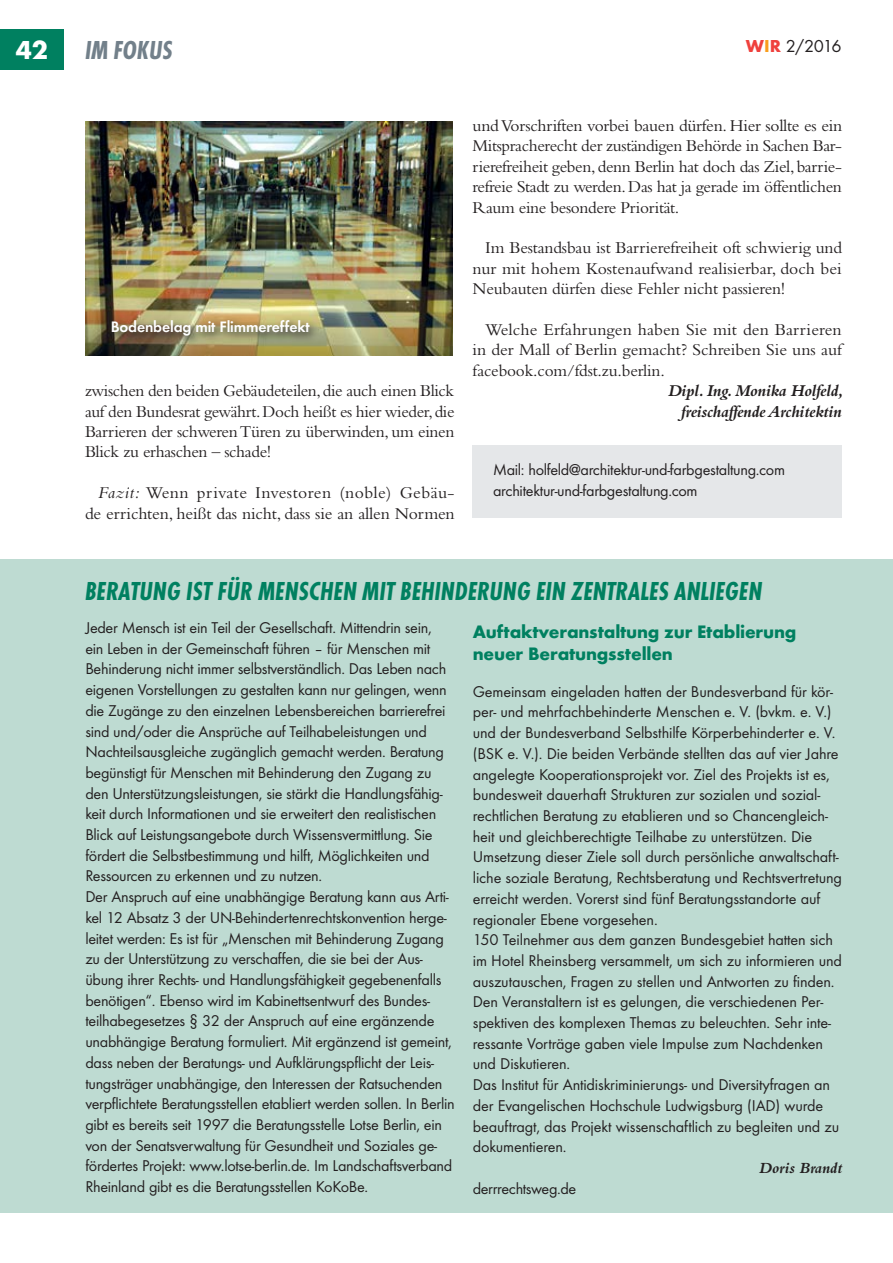
<style>
.page{position:relative;width:893px;height:1263px;background:#fff}
.page>*{position:absolute;margin:0;border:0;box-sizing:border-box;transform-origin:0 0}
.t1{font:italic 700 condensed 27px "Futura T";color:#008060}
.t2{font:italic 700 condensed 27px "Futura T";color:#72808a}
.t3{font:700 27px "Futura T";color:#fff}
.t4{font:700 18.75px/22.2px "Futura T";letter-spacing:-.01em;color:#008060}
.t5{font:18px "Futura T";color:#231f20}
.t6{font:17.25px/20.4px "Bembo";letter-spacing:-.01em;color:#231f20;text-align:justify}
.t7{font:italic 700 17.25px/20.4px "Bembo";letter-spacing:-.02em;color:#231f20;text-align:right}
.t8{font:16.2px/20.7px "Futura T";letter-spacing:-.02em;color:#231f20}
.t9{font:italic 700 16.2px "Bembo";letter-spacing:-.01em;color:#231f20}
.t10{font:600 15.75px "Futura T";letter-spacing:-.01em;color:#fff}
.s1{font-weight:700;color:#ef413d}
.s2{font-weight:700;color:#f99d1c}
.s3{font-style:italic}
</style>
<div class="page">
<div style="left:0;top:30px;width:64px;height:40px;background:#008060"></div>
<div style="left:0;top:559px;width:893px;height:654px;background:#bedbd2"></div>
<img style="left:85px;top:121px;width:368px;height:234px">
<img style="left:107px;top:315px;width:213px;height:32px">
<div style="left:472px;top:445px;width:370px;height:73px;background:#e5e7e9"></div>
<h1 class="t3" style="left:16px;top:34px;width:34px">42</h1>
<h1 class="t2" style="left:85px;top:35px;width:89px">IM FOKUS</h1>
<p class="t5" style="left:746px;top:36px;width:97px"><span class="s1">W</span><span class="s2">I</span><span class="s1">R</span> 2/2016</p>
<p class="t10" style="left:111px;top:318px;width:200px">Bodenbelag mit Flimmereffekt</p>
<p class="t6" style="left:85px;top:380px;width:371px">zwischen den beiden Gebäudeteilen, die auch einen Blick auf den Bundesrat gewährt.Doch heißt es hier wieder,die Barrieren der schweren Türen zu überwinden, um einen Blick zu erhaschen – schade!</p>
<p class="t6" style="left:85px;top:482px;width:371px;text-align:right"><span class="s3">Fazit:</span> Wenn private Investoren (noble) Gebäu&shy;de errichten, heißt das nicht, dass sie an allen Normen</p>
<p class="t6" style="left:472px;top:115px;width:371px">undVorschriften vorbei bauen dürfen. Hier sollte es ein Mitspracherecht der zuständigen Behörde in Sachen Bar&shy;rierefreiheit geben, denn Berlin hat doch das Ziel, barrie&shy;refreie Stadt zu werden. Das hat ja gerade im öffentlichen Raum eine besondere Priorität.</p>
<p class="t6" style="left:472px;top:237px;width:371px;text-indent:13px">Im Bestandsbau ist Barrierefreiheit oft schwierig und nur mit hohem Kostenaufwand realisierbar, doch bei Neubauten dürfen diese Fehler nicht passieren!</p>
<p class="t6" style="left:472px;top:319px;width:371px;text-indent:13px">Welche Erfahrungen haben Sie mit den Barrieren in der Mall of Berlin gemacht?￼￼￼ Schreiben Sie uns auf facebook.com/fdst.zu.berlin.</p>
<p class="t7" style="left:668px;top:380px;width:177px">Dipl. Ing. Monika Holfeld, freischaffende Architektin</p>
<p class="t8" style="left:493px;top:459px;width:294px">Mail: holfeld@architektur-und-farbgestaltung.com architektur-und-farbgestaltung.com</p>
<p class="t1" style="left:85px;top:575px;width:679px">BERATUNG IST FÜR MENSCHEN MIT BEHINDERUNG EIN ZENTRALES ANLIEGEN</p>
<p class="t8" style="left:85px;top:617px;width:371px">Jeder Mensch ist ein Teil der Gesellschaft. Mittendrin sein,<br>ein Leben in der Gemeinschaft führen – für Menschen mit Behinderung nicht immer selbstverständlich. Das Leben nach eigenen Vorstellungen zu gestalten kann nur gelingen, wenn die Zugänge zu den einzelnen Lebensbereichen barrierefrei sind und/oder die Ansprüche auf Teilhabeleistungen und Nachteilsausgleiche zugänglich gemacht werden. Beratung begünstigt für Menschen mit Behinderung den Zugang zu den Unterstützungsleistungen, sie stärkt die Handlungsfähig&shy;keit durch Informationen und sie erweitert den realistischen Blick auf Leistungsangebote durch Wissensvermittlung. Sie fördert die Selbstbestimmung und hilft, Möglichkeiten und Ressourcen zu erkennen und zu nutzen.<br>Der Anspruch auf eine unabhängige Beratung kann aus Arti&shy;kel 12 Absatz 3 der UN-Behindertenrechtskonvention herge&shy;leitet werden: Es ist für „Menschen mit Behinderung Zugang zu der Unterstützung zu verschaffen, die sie bei der Aus&shy;übung ihrer Rechts- und Handlungsfähigkeit gegebenenfalls benötigen“. Ebenso wird im Kabinettsentwurf des Bundes&shy;teilhabegesetzes § 32 der Anspruch auf eine ergänzende unabhängige Beratung formuliert. Mit ergänzend ist gemeint, dass neben der Beratungs- und Aufklärungspflicht der Leis&shy;tungsträger unabhängige, den Interessen der Ratsuchenden verpflichtete Beratungsstellen etabliert werden sollen. In Berlin gibt es bereits seit 1997 die Beratungsstelle Lotse Berlin, ein von der Senatsverwaltung für Gesundheit und Soziales ge&shy;fördertes Projekt: www.lotse-berlin.de. Im Landschaftsverband Rheinland gibt es die Beratungsstellen KoKoBe.</p>
<p class="t4" style="left:473px;top:620px;width:325px">Auftaktveranstaltung zur Etablierung neuer Beratungsstellen</p>
<p class="t8" style="left:473px;top:681px;width:371px">Gemeinsam eingeladen hatten der Bundesverband für kör&shy;per- und mehrfachbehinderte Menschen e. V. (bvkm. e. V.) und der Bundesverband Selbsthilfe Körperbehinderter e. V. (BSK e. V.). Die beiden Verbände stellten das auf vier Jahre angelegte Kooperationsprojekt vor. Ziel des Projekts ist es, bundesweit dauerhaft Strukturen zur sozialen und sozial&shy;rechtlichen Beratung zu etablieren und so Chancengleich&shy;heit und gleichberechtigte Teilhabe zu unterstützen. Die Umsetzung dieser Ziele soll durch persönliche anwaltschaft&shy;liche soziale Beratung, Rechtsberatung und Rechtsvertretung erreicht werden. Vorerst sind fünf Beratungsstandorte auf regionaler Ebene vorgesehen.<br>150 Teilnehmer aus dem ganzen Bundesgebiet hatten sich im Hotel Rheinsberg versammelt, um sich zu informieren und auszutauschen, Fragen zu stellen und Antworten zu finden.<br>Den Veranstaltern ist es gelungen, die verschiedenen Per&shy;spektiven des komplexen Themas zu beleuchten. Sehr inte&shy;ressante Vorträge gaben viele Impulse zum Nachdenken und Diskutieren.<br>Das Institut für Antidiskriminierungs- und Diversityfragen an der Evangelischen Hochschule Ludwigsburg (IAD) wurde beauftragt, das Projekt wissenschaftlich zu begleiten und zu dokumentieren.</p>
<p class="t9" style="left:759px;top:1159px;width:85px">Doris Brandt</p>
<p class="t8" style="left:473px;top:1178px;width:105px">derrrechtsweg.de</p>
</div>
